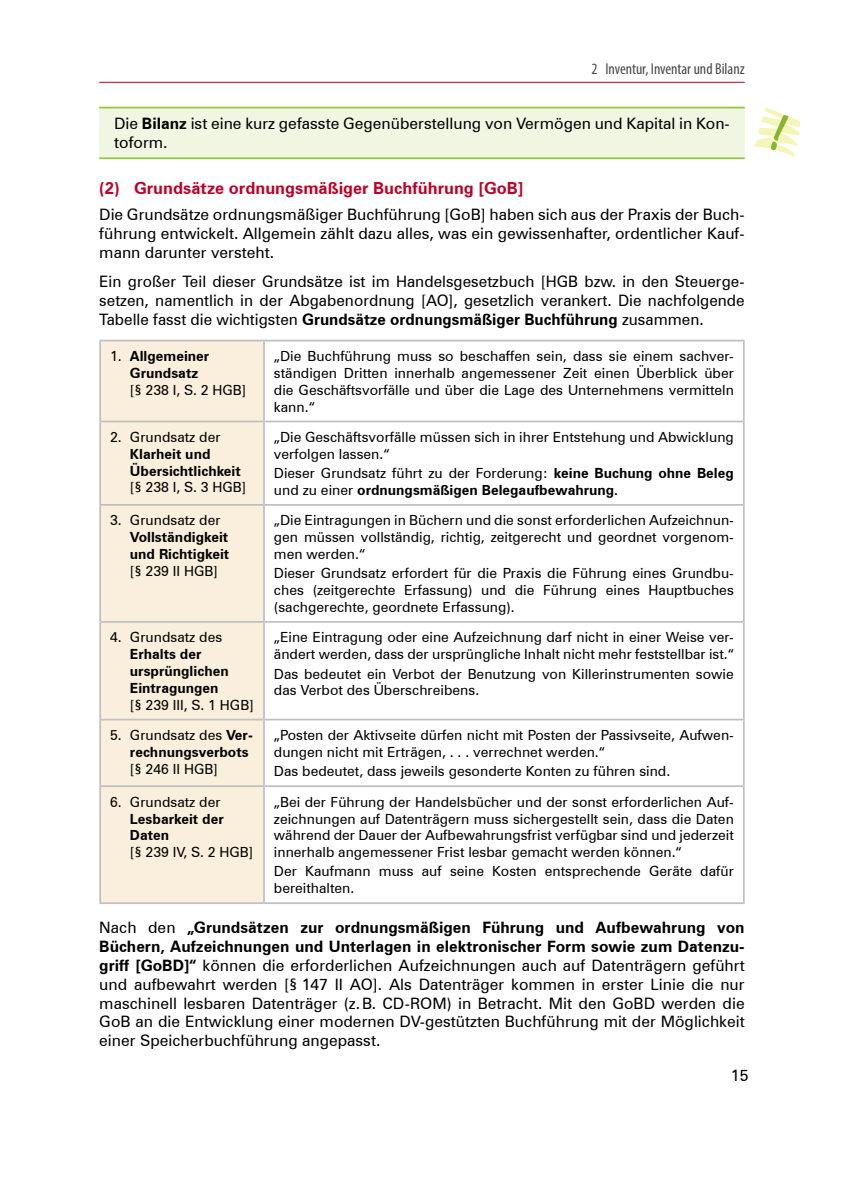
<style>
.page{position:relative;width:844px;height:1191px;background:#fff}
.page>*{position:absolute;margin:0;border:0;box-sizing:border-box;transform-origin:0 0}
.t1{font:700 16.62px "Zurich BT";color:#be0027}
.Fließtext{font:15.75px/18.9px "Zurich BT";color:#000;text-align:justify}
.Merke_Text{font:15.75px/18.9px "Zurich BT";color:#000}
.Kolumnentitel_rechts{font:condensed 15.75px "Myriad Pro";color:#484848}
.Tabelle{font:14px/16.8px "Zurich BT";color:#000}
.Tabelle-2{font:700 14px/16.8px "Zurich BT";color:#000}
.s1{font-weight:700}
.s2{font-weight:400}
</style>
<div class="page">
<hr style="left:99px;top:82px;width:645px;height:1px;background:#be0027">
<div style="left:99px;top:108px;width:645px;height:50px;background:#f1f6e3"></div>
<hr style="left:99px;top:107px;width:645px;height:1px;background:#94c43a">
<hr style="left:99px;top:157px;width:645px;height:2px;background:#94c43a">
<div style="left:101px;top:341px;width:162px;height:561px;background:#faefdc"></div>
<hr style="left:99px;top:340px;width:165px;height:1px;background:#c0c0c0">
<hr style="left:99px;top:341px;width:2px;height:79px;background:#c0c0c0">
<hr style="left:264px;top:340px;width:480px;height:1px;background:#c0c0c0">
<hr style="left:263px;top:341px;width:2px;height:79px;background:#c0c0c0">
<hr style="left:742px;top:341px;width:2px;height:79px;background:#c0c0c0">
<hr style="left:99px;top:420px;width:165px;height:2px;background:#c0c0c0">
<hr style="left:99px;top:422px;width:2px;height:82px;background:#c0c0c0">
<hr style="left:264px;top:420px;width:480px;height:2px;background:#c0c0c0">
<hr style="left:263px;top:422px;width:2px;height:82px;background:#c0c0c0">
<hr style="left:742px;top:422px;width:2px;height:82px;background:#c0c0c0">
<hr style="left:99px;top:504px;width:165px;height:2px;background:#c0c0c0">
<hr style="left:99px;top:506px;width:2px;height:115px;background:#c0c0c0">
<hr style="left:264px;top:504px;width:480px;height:2px;background:#c0c0c0">
<hr style="left:263px;top:506px;width:2px;height:115px;background:#c0c0c0">
<hr style="left:742px;top:506px;width:2px;height:115px;background:#c0c0c0">
<hr style="left:99px;top:621px;width:165px;height:2px;background:#c0c0c0">
<hr style="left:99px;top:623px;width:2px;height:95px;background:#c0c0c0">
<hr style="left:264px;top:621px;width:480px;height:2px;background:#c0c0c0">
<hr style="left:263px;top:623px;width:2px;height:95px;background:#c0c0c0">
<hr style="left:742px;top:623px;width:2px;height:95px;background:#c0c0c0">
<hr style="left:99px;top:718px;width:165px;height:2px;background:#c0c0c0">
<hr style="left:99px;top:720px;width:2px;height:65px;background:#c0c0c0">
<hr style="left:264px;top:718px;width:480px;height:2px;background:#c0c0c0">
<hr style="left:263px;top:720px;width:2px;height:65px;background:#c0c0c0">
<hr style="left:742px;top:720px;width:2px;height:65px;background:#c0c0c0">
<hr style="left:99px;top:785px;width:165px;height:2px;background:#c0c0c0">
<hr style="left:99px;top:787px;width:2px;height:115px;background:#c0c0c0">
<hr style="left:264px;top:785px;width:480px;height:2px;background:#c0c0c0">
<hr style="left:263px;top:787px;width:2px;height:115px;background:#c0c0c0">
<hr style="left:742px;top:787px;width:2px;height:115px;background:#c0c0c0">
<hr style="left:99px;top:902px;width:165px;height:2px;background:#c0c0c0">
<hr style="left:264px;top:902px;width:480px;height:2px;background:#c0c0c0">
<svg style="left:753px;top:107px;width:47px;height:50px"></svg>
<p class="Kolumnentitel_rechts" style="left:591px;top:60px;width:155px">2 Inventur, Inventar und Bilanz</p>
<p class="Merke_Text" style="left:114px;top:114px;width:617px">Die <span class="s1">Bilanz</span> ist eine kurz gefasste Gegenüberstellung von Vermögen und Kapital in Kon&shy;toform.</p>
<p class="t1" style="left:99px;top:178px;width:425px">(2) Grundsätze ordnungsmäßiger Buchführung [GoB]</p>
<p class="Fließtext" style="left:99px;top:205px;width:646px">Die Grundsätze ordnungsmäßiger Buchführung [GoB] haben sich aus der Praxis der Buch&shy;führung entwickelt. Allgemein zählt dazu alles, was ein gewissenhafter, ordentlicher Kauf&shy;mann darunter versteht.</p>
<p class="Fließtext" style="left:99px;top:272px;width:646px">Ein großer Teil dieser Grundsätze ist im Handelsgesetzbuch [HGB bzw. in den Steuerge&shy;setzen, namentlich in der Abgabenordnung [AO], gesetzlich verankert. Die nachfolgende Tabelle fasst die wichtigsten <span class="s1">Grundsätze ordnungsmäßiger Buchführung</span> zusammen.</p>
<p class="Tabelle-2" style="left:130px;top:348px;width:118px;text-indent:-20px"><span class="s2">1.</span> Allgemeiner<br>Grundsatz<br><span class="s2">[§ 238 I, S. 2 HGB]</span></p>
<p class="Tabelle" style="left:274px;top:348px;width:461px;text-align:justify">„Die Buchführung muss so beschaffen sein, dass sie einem sachver&shy;ständigen Dritten innerhalb angemessener Zeit einen Überblick über die Geschäftsvorfälle und über die Lage des Unternehmens vermitteln kann.“</p>
<p class="Tabelle" style="left:130px;top:428px;width:118px;text-indent:-20px">2. Grundsatz der<br><span class="s1">Klarheit und<br>Übersichtlichkeit </span>[§ 238 I, S. 3 HGB]</p>
<p class="Tabelle" style="left:274px;top:428px;width:461px">„Die Geschäftsvorfälle müssen sich in ihrer Entstehung und Abwicklung verfolgen lassen.“</p>
<p class="Tabelle-2" style="left:274px;top:464px;width:461px"><span class="s2">Dieser Grundsatz führt zu der Forderung:</span> keine Buchung ohne Beleg <span class="s2">und zu einer</span> ordnungsmäßigen Belegaufbewahrung.</p>
<p class="Tabelle-2" style="left:130px;top:512px;width:101px;text-indent:-20px"><span class="s2">3. Grundsatz der<br></span>Vollständigkeit und Richtigkeit <span class="s2">[§ 239 II HGB]</span></p>
<p class="Tabelle" style="left:274px;top:512px;width:461px;text-align:justify">„Die Eintragungen in Büchern und die sonst erforderlichen Aufzeichnun&shy;gen müssen vollständig, richtig, zeitgerecht und geordnet vorgenom&shy;men werden.“</p>
<p class="Tabelle" style="left:274px;top:565px;width:461px;text-align:justify">Dieser Grundsatz erfordert für die Praxis die Führung eines Grundbu&shy;ches (zeitgerechte Erfassung) und die Führung eines Hauptbuches (sachgerechte, geordnete Erfassung).</p>
<p class="Tabelle-2" style="left:130px;top:629px;width:125px;text-indent:-20px"><span class="s2">4. Grundsatz des<br></span>Erhalts der ursprünglichen<br>Eintragungen<br><span class="s2">[§ 239 III, S. 1 HGB]</span></p>
<p class="Tabelle" style="left:274px;top:629px;width:461px">„Eine Eintragung oder eine Aufzeichnung darf nicht in einer Weise ver&shy;ändert werden, dass der ursprüngliche Inhalt nicht mehr feststellbar ist.“</p>
<p class="Tabelle" style="left:274px;top:665px;width:461px">Das bedeutet ein Verbot der Benutzung von Killerinstrumenten sowie das Verbot des Überschreibens.</p>
<p class="Tabelle" style="left:130px;top:726px;width:124px;text-indent:-20px">5. Grundsatz des <span class="s1">Ver&shy;rechnungsverbots </span>[§ 246 II HGB]</p>
<p class="Tabelle" style="left:274px;top:726px;width:461px">„Posten der Aktivseite dürfen nicht mit Posten der Passivseite, Aufwen&shy;dungen nicht mit Erträgen, . . . verrechnet werden.“</p>
<p class="Tabelle" style="left:274px;top:762px;width:398px">Das bedeutet, dass jeweils gesonderte Konten zu führen sind.</p>
<p class="Tabelle" style="left:130px;top:793px;width:125px;text-indent:-20px">6. Grundsatz der<br><span class="s1">Lesbarkeit der<br>Daten<br></span>[§ 239 IV, S. 2 HGB]</p>
<p class="Tabelle" style="left:274px;top:793px;width:461px;text-align:justify">„Bei der Führung der Handelsbücher und der sonst erforderlichen Auf&shy;zeichnungen auf Datenträgern muss sichergestellt sein, dass die Daten während der Dauer der Aufbewahrungsfrist verfügbar sind und jederzeit innerhalb angemessener Frist lesbar gemacht werden können.“</p>
<p class="Tabelle" style="left:274px;top:863px;width:461px">Der Kaufmann muss auf seine Kosten entsprechende Geräte dafür bereithalten.</p>
<p class="Fließtext" style="left:99px;top:917px;width:646px">Nach den <span class="s1">„Grundsätzen zur ordnungsmäßigen Führung und Aufbewahrung von Büchern, Aufzeichnungen und Unterlagen in elektronischer Form sowie zum Datenzu&shy;griff [GoBD]“</span> können die erforderlichen Aufzeichnungen auch auf Datenträgern geführt und aufbewahrt werden [§ 147 II AO]. Als Datenträger kommen in erster Linie die nur maschinell lesbaren Datenträger (z.B. CD-ROM) in Betracht. Mit den GoBD werden die GoB an die Entwicklung einer modernen DV-gestützten Buchführung mit der Möglichkeit einer Speicherbuchführung angepasst.</p>
<p class="Fließtext" style="left:730px;top:1066px;width:19px">15</p>
</div>
